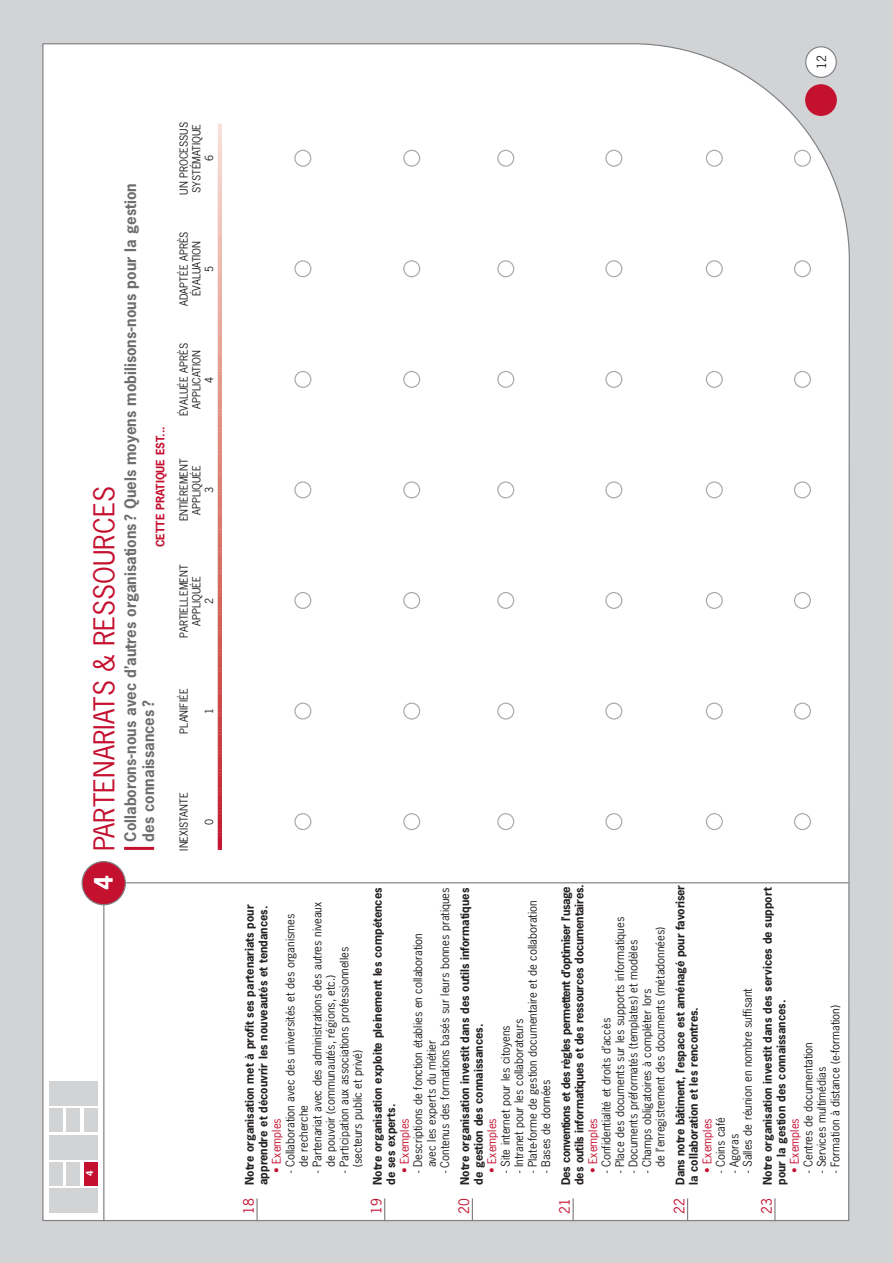
<style>
.page{position:relative;width:893px;height:1263px;background:#fff}
.page>*{position:absolute;margin:0;border:0;box-sizing:border-box;transform-origin:0 0}
.t1{font:27px "News Gothic";color:#c41130}
.t2{font:700 24px "News Gothic";color:#fff}
.t3{font:700 15px/18px "News Gothic";color:#6d6e70}
.t4{font:13.5px "News Gothic";color:#c41130}
.t5{font:12px "News Gothic";color:#231f20}
.t6{font:11.25px/13.5px "News Gothic";color:#231f20}
.t7{font:700 11.25px/13.5px "News Gothic";color:#231f20}
.t8{font:700 11.25px/13.5px "News Gothic";letter-spacing:-.03em;color:#231f20}
.t9{font:11.25px "News Gothic";color:#c41130}
.t10{font:700 10.95px "News Gothic";color:#c41130}
.t11{font:10.5px/12.6px "News Gothic";color:#231f20;text-align:center}
.t12{font:700 9px "News Gothic";color:#fff}
</style>
<div class="page">
<div style="left:0;top:1px;width:893px;height:1262px;background:#d1d3d4"></div>
<div style="left:42px;top:43px;width:808px;height:1178px;background:#fff"></div>
<svg style="left:294px;top:813px;width:17px;height:17px"></svg>
<svg style="left:294px;top:702px;width:17px;height:18px"></svg>
<svg style="left:294px;top:592px;width:17px;height:17px"></svg>
<svg style="left:294px;top:481px;width:17px;height:17px"></svg>
<svg style="left:294px;top:371px;width:17px;height:17px"></svg>
<svg style="left:294px;top:260px;width:17px;height:17px"></svg>
<svg style="left:294px;top:150px;width:17px;height:17px"></svg>
<svg style="left:403px;top:813px;width:17px;height:17px"></svg>
<svg style="left:403px;top:702px;width:17px;height:18px"></svg>
<svg style="left:403px;top:592px;width:17px;height:17px"></svg>
<svg style="left:403px;top:481px;width:17px;height:17px"></svg>
<svg style="left:403px;top:371px;width:17px;height:17px"></svg>
<svg style="left:403px;top:260px;width:17px;height:17px"></svg>
<svg style="left:403px;top:150px;width:17px;height:17px"></svg>
<svg style="left:497px;top:813px;width:17px;height:17px"></svg>
<svg style="left:497px;top:702px;width:17px;height:18px"></svg>
<svg style="left:497px;top:592px;width:17px;height:17px"></svg>
<svg style="left:497px;top:481px;width:17px;height:17px"></svg>
<svg style="left:497px;top:371px;width:17px;height:17px"></svg>
<svg style="left:497px;top:260px;width:17px;height:17px"></svg>
<svg style="left:497px;top:150px;width:17px;height:17px"></svg>
<svg style="left:605px;top:813px;width:17px;height:17px"></svg>
<svg style="left:605px;top:702px;width:17px;height:18px"></svg>
<svg style="left:605px;top:592px;width:17px;height:17px"></svg>
<svg style="left:605px;top:481px;width:17px;height:17px"></svg>
<svg style="left:605px;top:371px;width:17px;height:17px"></svg>
<svg style="left:605px;top:260px;width:17px;height:17px"></svg>
<svg style="left:605px;top:150px;width:17px;height:17px"></svg>
<svg style="left:706px;top:813px;width:17px;height:17px"></svg>
<svg style="left:706px;top:702px;width:17px;height:18px"></svg>
<svg style="left:706px;top:592px;width:17px;height:17px"></svg>
<svg style="left:706px;top:481px;width:17px;height:17px"></svg>
<svg style="left:706px;top:371px;width:17px;height:17px"></svg>
<svg style="left:706px;top:260px;width:17px;height:17px"></svg>
<svg style="left:706px;top:150px;width:17px;height:17px"></svg>
<svg style="left:794px;top:813px;width:17px;height:17px"></svg>
<svg style="left:794px;top:702px;width:17px;height:18px"></svg>
<svg style="left:794px;top:592px;width:17px;height:17px"></svg>
<svg style="left:794px;top:481px;width:17px;height:17px"></svg>
<svg style="left:794px;top:371px;width:17px;height:17px"></svg>
<svg style="left:794px;top:260px;width:17px;height:17px"></svg>
<svg style="left:794px;top:150px;width:17px;height:17px"></svg>
<div style="left:49px;top:1188px;width:49px;height:25px;background:#d1d3d4"></div>
<div style="left:49px;top:1135px;width:49px;height:24px;background:#d1d3d4"></div>
<div style="left:49px;top:1081px;width:49px;height:25px;background:#d1d3d4"></div>
<div style="left:49px;top:1162px;width:14px;height:23px;background:#d1d3d4"></div>
<div style="left:66px;top:1162px;width:14px;height:23px;background:#d1d3d4"></div>
<div style="left:84px;top:1162px;width:14px;height:23px;background:#c41130"></div>
<div style="left:49px;top:1108px;width:14px;height:24px;background:#d1d3d4"></div>
<div style="left:66px;top:1108px;width:14px;height:24px;background:#d1d3d4"></div>
<div style="left:84px;top:1108px;width:14px;height:24px;background:#d1d3d4"></div>
<svg style="left:218px;top:124px;width:4px;height:727px;background:#dd817b"></svg>
<svg style="left:805px;top:46px;width:32px;height:32px"></svg>
<div style="left:805px;top:84px;width:32px;height:32px;background:#c41130;border-radius:50%"></div>
<hr style="left:103px;top:893px;width:1px;height:328px;background:#808285">
<svg style="left:82px;top:861px;width:44px;height:44px;background:#ca4a61"></svg>
<hr style="left:256px;top:1198px;width:2px;height:23px;background:#808285">
<svg style="left:384px;top:1198px;width:1px;height:23px"></svg>
<svg style="left:472px;top:1198px;width:1px;height:23px"></svg>
<svg style="left:573px;top:1198px;width:1px;height:23px"></svg>
<svg style="left:687px;top:1198px;width:1px;height:23px"></svg>
<svg style="left:774px;top:1198px;width:1px;height:23px"></svg>
<hr style="left:124px;top:847px;width:30px;height:3px;background:#c41130">
<hr style="left:125px;top:882px;width:724px;height:1px;background:#808285">
<h1 class="t1" style="left:94px;top:851px;width:366px;rotate:-90deg">PARTENARIATS &amp; RESSOURCES</h1>
<h3 class="t3" style="left:123px;top:842px;width:660px;rotate:-90deg">Collaborons-nous avec d’autres organisations ? Quels moyens mobilisons-nous pour la gestion des connaissances ?</h3>
<p class="t10" style="left:156px;top:547px;width:122px;rotate:-90deg">CETTE PRATIQUE EST...</p>
<h2 class="t2" style="left:94px;top:890px;width:16px;rotate:-90deg">4</h2>
<p class="t11" style="left:179px;top:195px;width:74px;rotate:-90deg">UN PROCESSUS<br>SYSTÉMATIQUE<br>6</p>
<p class="t11" style="left:179px;top:306px;width:76px;rotate:-90deg">ADAPTÉE APRÈS<br>ÉVALUATION<br>5</p>
<p class="t11" style="left:179px;top:416px;width:75px;rotate:-90deg">ÉVALUÉE APRÈS<br>APPLICATION<br>4</p>
<p class="t11" style="left:179px;top:521px;width:64px;rotate:-90deg">ENTIÈREMENT<br>APPLIQUÉE<br>3</p>
<p class="t11" style="left:179px;top:638px;width:75px;rotate:-90deg">PARTIELLEMENT<br>APPLIQUÉE<br>2</p>
<p class="t11" style="left:179px;top:734px;width:47px;rotate:-90deg">PLANIFIÉE</p>
<p class="t11" style="left:204px;top:714px;width:8px;rotate:-90deg">1</p>
<p class="t11" style="left:179px;top:850px;width:60px;rotate:-90deg">INEXISTANTE</p>
<p class="t11" style="left:204px;top:824px;width:8px;rotate:-90deg">0</p>
<p class="t12" style="left:86px;top:1176px;width:7px;rotate:-90deg">4</p>
<p class="t5" style="left:817px;top:69px;width:15px;rotate:-90deg">12</p>
<p class="t6" style="left:284px;top:1167px;width:255px;text-indent:-6px;rotate:-90deg">- Collaboration avec des universités et des organismes de recherche</p>
<p class="t6" style="left:311px;top:1167px;width:267px;text-indent:-6px;rotate:-90deg">- Partenariat avec des administrations des autres niveaux de pouvoir (communautés, régions, etc.)</p>
<p class="t7" style="left:244px;top:1185px;width:282px;rotate:-90deg">Notre organisation met à profit ses partenariats pour apprendre et découvrir les nouveautés et tendances.</p>
<p class="t6" style="left:338px;top:1167px;width:222px;text-indent:-6px;rotate:-90deg">- Participation aux associations professionnelles (secteurs public et privé)</p>
<p class="t9" style="left:272px;top:1173px;width:56px;rotate:-90deg">• Exemples</p>
<p class="t7" style="left:372px;top:1185px;width:299px;rotate:-90deg">Notre organisation exploite pleinement les compétences de ses experts.</p>
<p class="t6" style="left:439px;top:1173px;width:287px;rotate:-90deg">- Contenus des formations basés sur leurs bonnes pratiques</p>
<p class="t7" style="left:459px;top:1185px;width:298px;rotate:-90deg">Notre organisation investit dans des outils informatiques de gestion des connaissances.</p>
<p class="t6" style="left:527px;top:1173px;width:274px;rotate:-90deg">- Plate-forme de gestion documentaire et de collaboration</p>
<p class="t6" style="left:412px;top:1167px;width:236px;text-indent:-6px;rotate:-90deg">- Descriptions de fonction établies en collaboration avec les experts du métier</p>
<p class="t6" style="left:500px;top:1173px;width:149px;rotate:-90deg">- Site internet pour les citoyens</p>
<p class="t6" style="left:513px;top:1173px;width:156px;rotate:-90deg">- Intranet pour les collaborateurs</p>
<p class="t6" style="left:540px;top:1173px;width:95px;rotate:-90deg">- Bases de données</p>
<p class="t9" style="left:400px;top:1173px;width:56px;rotate:-90deg">• Exemples</p>
<p class="t9" style="left:487px;top:1173px;width:56px;rotate:-90deg">• Exemples</p>
<p class="t8" style="left:560px;top:1185px;width:302px;rotate:-90deg">Des conventions et des règles permettent d’optimiser l’usage des outils informatiques et des ressources documentaires.</p>
<p class="t6" style="left:614px;top:1173px;width:258px;rotate:-90deg">- Place des documents sur les supports informatiques</p>
<p class="t6" style="left:641px;top:1167px;width:242px;text-indent:-6px;rotate:-90deg">- Champs obligatoires à compléter lors<br>de l’enregistrement des documents (métadonnées)</p>
<p class="t6" style="left:627px;top:1173px;width:234px;rotate:-90deg">- Documents préformatés (templates) et modèles</p>
<p class="t6" style="left:600px;top:1173px;width:156px;rotate:-90deg">- Confidentialité et droits d’accès</p>
<p class="t9" style="left:588px;top:1173px;width:56px;rotate:-90deg">• Exemples</p>
<p class="t7" style="left:674px;top:1185px;width:302px;rotate:-90deg">Dans notre bâtiment, l’espace est aménagé pour favoriser la collaboration et les rencontres.</p>
<p class="t6" style="left:742px;top:1173px;width:186px;rotate:-90deg">- Salles de réunion en nombre suffisant</p>
<p class="t9" style="left:703px;top:1173px;width:56px;rotate:-90deg">• Exemples</p>
<p class="t6" style="left:715px;top:1173px;width:57px;rotate:-90deg">- Coins café</p>
<p class="t6" style="left:728px;top:1173px;width:41px;rotate:-90deg">- Agoras</p>
<p class="t7" style="left:762px;top:1185px;width:299px;rotate:-90deg">Notre organisation investit dans des services de support pour la gestion des connaissances.</p>
<p class="t6" style="left:829px;top:1173px;width:169px;rotate:-90deg">- Formation à distance (e-formation)</p>
<p class="t6" style="left:802px;top:1173px;width:132px;rotate:-90deg">- Centres de documentation</p>
<p class="t6" style="left:816px;top:1173px;width:108px;rotate:-90deg">- Services multimédias</p>
<p class="t9" style="left:790px;top:1173px;width:56px;rotate:-90deg">• Exemples</p>
<p class="t4" style="left:243px;top:1214px;width:17px;rotate:-90deg">18</p>
<p class="t4" style="left:371px;top:1214px;width:17px;rotate:-90deg">19</p>
<p class="t4" style="left:459px;top:1214px;width:17px;rotate:-90deg">20</p>
<p class="t4" style="left:559px;top:1214px;width:17px;rotate:-90deg">21</p>
<p class="t4" style="left:674px;top:1214px;width:17px;rotate:-90deg">22</p>
<p class="t4" style="left:761px;top:1214px;width:17px;rotate:-90deg">23</p>
</div>
